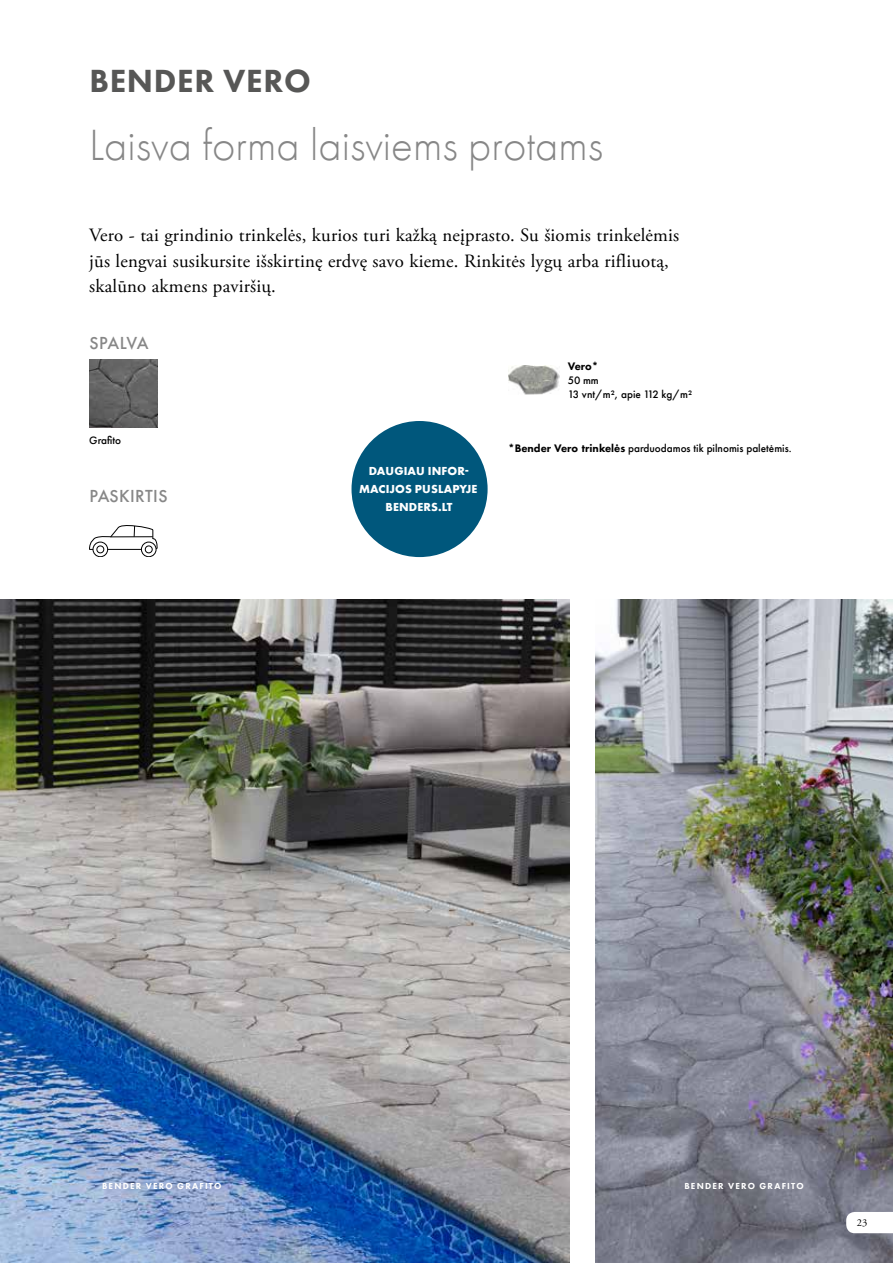
<style>
.page{position:relative;width:893px;height:1263px;background:#fff}
.page>*{position:absolute;margin:0;border:0;box-sizing:border-box;transform-origin:0 0}
.t1{font:45px "Futura PT Light";color:#878787}
.t2{font:33px "Futura PT Heavy";letter-spacing:.02em;color:#575756}
.t3{font:18.75px/25.5px "Adobe Garamond Pro";letter-spacing:.01em;color:#000}
.t4{font:18px "Futura PT Medium";letter-spacing:.02em;color:#878787}
.t5{font:12px/18px "Futura PT Bold";letter-spacing:.01em;color:#fff;text-align:center}
.t6{font:11.25px/14.2px "Futura PT Medium";color:#000}
.t7{font:11.25px "Futura PT Heavy";color:#000}
.t8{font:10.5px "Adobe Garamond Pro";color:#000}
.t9{font:9px "Futura PT Heavy";letter-spacing:.135em;color:#fff}
.s1{font-family:"Futura PT Heavy"}
</style>
<div class="page">
<img style="left:595px;top:600px;width:298px;height:663px">
<svg style="left:846px;top:1212px;width:47px;height:21px"></svg>
<img style="left:89px;top:359px;width:68px;height:68px">
<svg style="left:93px;top:542px;width:15px;height:15px"></svg>
<div style="left:93px;top:542px;width:15px;height:15px;border:1px solid #000;border-radius:50%"></div>
<div style="left:97px;top:546px;width:7px;height:7px;background:#fff;border-radius:50%"></div>
<div style="left:97px;top:546px;width:7px;height:7px;border:1px solid #000;border-radius:50%"></div>
<svg style="left:141px;top:542px;width:15px;height:15px"></svg>
<div style="left:141px;top:542px;width:15px;height:15px;border:1px solid #000;border-radius:50%"></div>
<div style="left:145px;top:546px;width:7px;height:7px;background:#fff;border-radius:50%"></div>
<div style="left:145px;top:546px;width:7px;height:7px;border:1px solid #000;border-radius:50%"></div>
<svg style="left:89px;top:525px;width:68px;height:25px"></svg>
<img style="left:508px;top:365px;width:51px;height:30px">
<img style="left:0;top:600px;width:570px;height:663px">
<div style="left:351px;top:421px;width:137px;height:136px;background:#00577c;border-radius:50%"></div>
<h2 class="t2" style="left:89px;top:60px;width:223px">BENDER VERO</h2>
<h1 class="t1" style="left:89px;top:120px;width:515px">Laisva forma laisviems protams</h1>
<p class="t3" style="left:89px;top:223px;width:591px">Vero - tai grindinio trinkelės, kurios turi kažką neįprasto. Su šiomis trinkelėmis jūs lengvai susikursite išskirtinę erdvę savo kieme. Rinkitės lygų arba rifliuotą, skalūno akmens paviršių.</p>
<p class="t4" style="left:89px;top:332px;width:61px">SPALVA</p>
<p class="t6" style="left:89px;top:433px;width:33px">Grafito</p>
<p class="t4" style="left:89px;top:485px;width:80px">PASKIRTIS</p>
<p class="t5" style="left:359px;top:462px;width:120px">DAUGIAU INFOR-<br>MACIJOS PUSLAPYJE<br>BENDERS.LT</p>
<p class="t7" style="left:568px;top:359px;width:32px">Vero*</p>
<p class="t6" style="left:568px;top:373px;width:126px">50 mm<br>13 vnt/m², apie 112 kg/m²</p>
<p class="t6" style="left:508px;top:441px;width:285px"><span class="s1">*Bender Vero trinkelės</span> parduodamos tik pilnomis paletėmis.</p>
<p class="t9" style="left:102px;top:1180px;width:121px">BENDER VERO GRAFITO</p>
<p class="t9" style="left:684px;top:1180px;width:121px">BENDER VERO GRAFITO</p>
<p class="t8" style="left:857px;top:1217px;width:12px">23</p>
</div>
